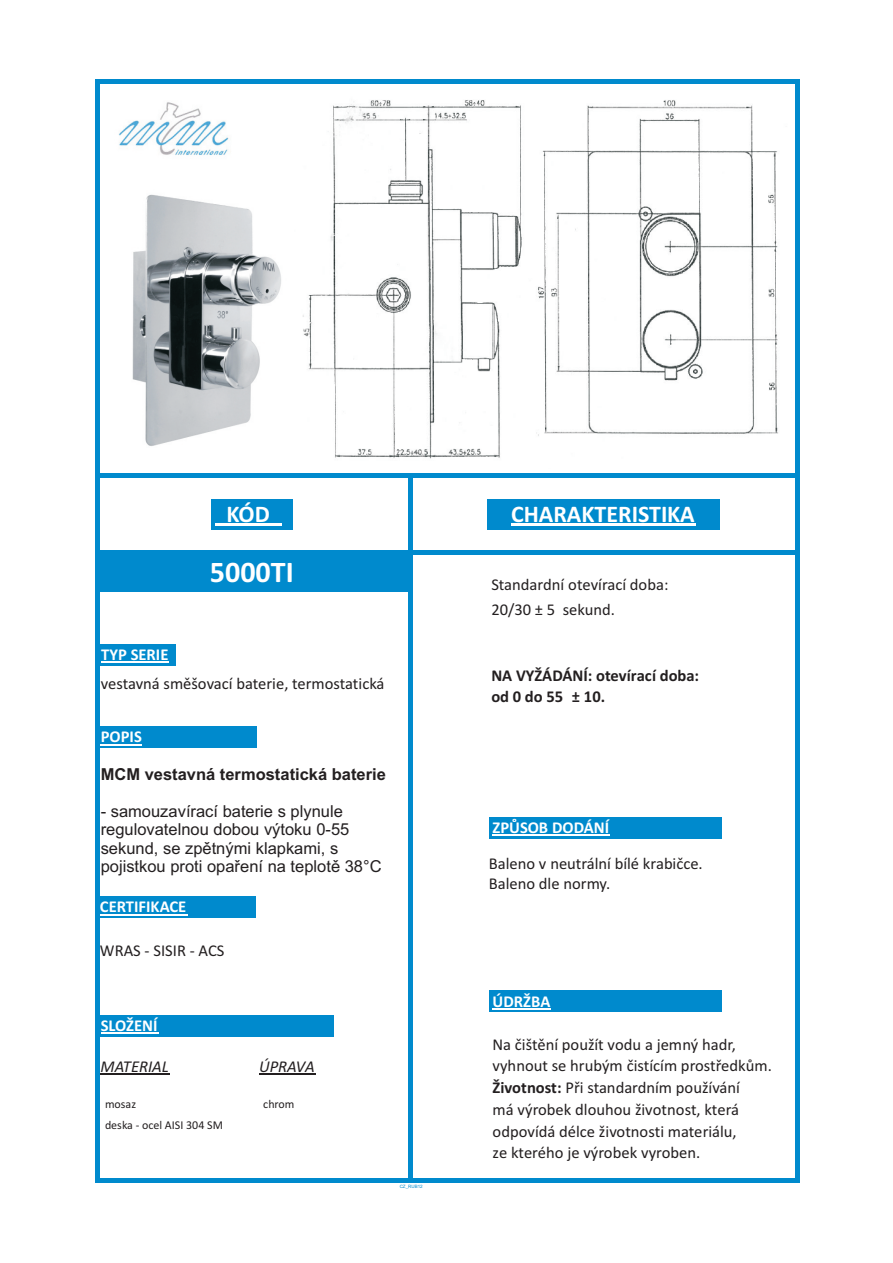
<style>
.page{position:relative;width:893px;height:1263px;background:#fff}
.page>*{position:absolute;margin:0;border:0;box-sizing:border-box;transform-origin:0 0}
.t1{font:700 30px "Calibri";color:#fff}
.t2{font:700 24px "Calibri";color:#fff}
.t3{font:16.5px/21.8px "Calibri";color:#231f20}
.t4{font:16.5px/18.5px "Arial";color:#231f20}
.t5{font:700 16.5px "Calibri";color:#fff}
.t6{font:700 16.5px/21.6px "Calibri";color:#231f20}
.t7{font:700 16.5px "Arial";color:#231f20}
.t8{font:italic 16.5px "Calibri";color:#231f20}
.t9{font:12px "Calibri";color:#231f20}
.t10{font:4.5px "Arial";color:#008acd}
.s1{font-weight:700}
</style>
<div class="page">
<div style="left:98px;top:552px;width:313px;height:39px;background:#008acd"></div>
<hr style="left:95px;top:80px;width:4px;height:620px;background:#008acd">
<div style="left:408px;top:478px;width:5px;height:222px;background:#008acd"></div>
<div style="left:795px;top:84px;width:5px;height:616px;background:#008acd"></div>
<hr style="left:99px;top:80px;width:701px;height:4px;background:#008acd">
<hr style="left:99px;top:474px;width:701px;height:4px;background:#008acd">
<hr style="left:99px;top:550px;width:701px;height:4px;background:#008acd">
<div style="left:98px;top:896px;width:158px;height:22px;background:#008acd"></div>
<hr style="left:100px;top:914px;width:88px;height:1px;background:#fff">
<hr style="left:95px;top:678px;width:4px;height:504px;background:#008acd">
<div style="left:408px;top:678px;width:5px;height:504px;background:#008acd"></div>
<div style="left:795px;top:678px;width:5px;height:504px;background:#008acd"></div>
<hr style="left:99px;top:1178px;width:701px;height:4px;background:#008acd">
<div style="left:212px;top:499px;width:81px;height:31px;background:#008acd"></div>
<div style="left:487px;top:499px;width:233px;height:31px;background:#008acd"></div>
<div style="left:99px;top:644px;width:77px;height:22px;background:#008acd"></div>
<div style="left:99px;top:726px;width:157px;height:22px;background:#008acd"></div>
<div style="left:489px;top:817px;width:233px;height:22px;background:#008acd"></div>
<div style="left:489px;top:990px;width:233px;height:22px;background:#008acd"></div>
<div style="left:99px;top:1015px;width:235px;height:22px;background:#008acd"></div>
<hr style="left:216px;top:524px;width:66px;height:2px;background:#fff">
<hr style="left:511px;top:524px;width:184px;height:2px;background:#fff">
<hr style="left:101px;top:661px;width:68px;height:2px;background:#fff">
<hr style="left:101px;top:744px;width:41px;height:1px;background:#fff">
<hr style="left:492px;top:835px;width:118px;height:1px;background:#fff">
<hr style="left:492px;top:1008px;width:58px;height:1px;background:#fff">
<hr style="left:101px;top:1033px;width:57px;height:1px;background:#fff">
<hr style="left:101px;top:1074px;width:69px;height:1px;background:#231f20">
<hr style="left:259px;top:1074px;width:57px;height:1px;background:#231f20">
<img style="left:132px;top:194px;width:149px;height:252px">
<img style="left:303px;top:100px;width:475px;height:359px">
<img style="left:119px;top:102px;width:110px;height:53px">
<h2 class="t2" style="left:226px;top:504px;width:45px">KÓD</h2>
<h2 class="t2" style="left:511px;top:504px;width:185px">CHARAKTERISTIKA</h2>
<p class="t5" style="left:101px;top:648px;width:69px">TYP SERIE</p>
<h1 class="t1" style="left:210px;top:560px;width:85px">5000TI</h1>
<p class="t3" style="left:101px;top:674px;width:285px">vestavná směšovací baterie, termostatická</p>
<p class="t5" style="left:101px;top:730px;width:43px">POPIS</p>
<p class="t7" style="left:101px;top:768px;width:287px">MCM vestavná termostatická baterie</p>
<p class="t4" style="left:101px;top:803px;width:282px">- samouzavírací baterie s plynule regulovatelnou dobou výtoku 0-55 sekund, se zpětnými klapkami, s pojistkou proti opaření na teplotě 38°C</p>
<p class="t5" style="left:100px;top:900px;width:88px">CERTIFIKACE</p>
<p class="t3" style="left:100px;top:941px;width:126px">WRAS - SISIR - ACS</p>
<p class="t5" style="left:101px;top:1019px;width:58px">SLOŽENÍ</p>
<p class="t3" style="left:491px;top:573px;width:178px;line-height:25.3px">Standardní otevírací doba:<br>20/30 ± 5 sekund.</p>
<p class="t6" style="left:491px;top:666px;width:209px">NA VYŽÁDÁNÍ: otevírací doba: od 0 do 55 ± 10.</p>
<p class="t5" style="left:492px;top:821px;width:118px">ZPŮSOB DODÁNÍ</p>
<p class="t3" style="left:488px;top:855px;width:215px;line-height:20.1px">Baleno v neutrální bílé krabičce.<br>Baleno dle normy.</p>
<p class="t5" style="left:492px;top:994px;width:59px">ÚDRŽBA</p>
<p class="t3" style="left:492px;top:1035px;width:245px">Na čištění použít vodu a jemný hadr,</p>
<p class="t8" style="left:101px;top:1060px;width:70px">MATERIAL</p>
<p class="t8" style="left:259px;top:1060px;width:57px">ÚPRAVA</p>
<p class="t3" style="left:492px;top:1056px;width:281px">vyhnout se hrubým čistícím prostředkům.<br><span class="s1">Životnost:</span> Při standardním používání<br>má výrobek dlouhou životnost, která odpovídá délce životnosti materiálu,<br>ze kterého je výrobek vyroben.</p>
<p class="t9" style="left:105px;top:1099px;width:33px">mosaz</p>
<p class="t9" style="left:263px;top:1099px;width:33px">chrom</p>
<p class="t9" style="left:105px;top:1120px;width:119px">deska - ocel AISI 304 SM</p>
<p class="t10" style="left:399px;top:1185px;width:25px">CZ_RUB12</p>
</div>
